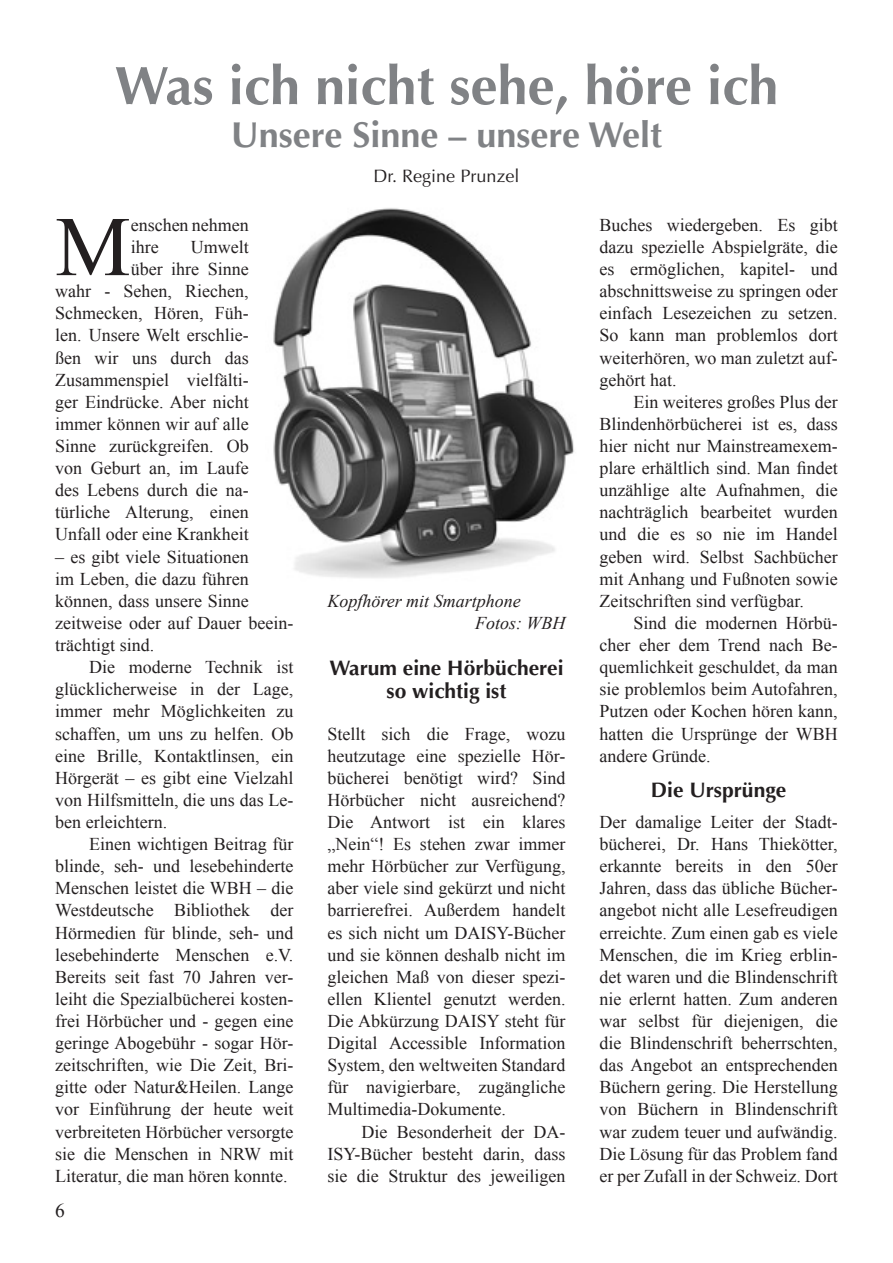
<style>
.page{position:relative;width:893px;height:1263px;background:#fff}
.page>*{position:absolute;margin:0;border:0;box-sizing:border-box;transform-origin:0 0}
.Fließ_10__Initiale{font:84.75px "Times New Roman";color:#231f20}
.Titel_01__grau__36pt{font:700 54px "Optima LT Std";color:#808285}
.Titel_03__grau__24pt{font:700 36px "Optima LT Std";color:#808285}
.Titel_11__schw__14pt__ZÜ{font:700 21px/22.4px "Optima LT Std";color:#231f20;text-align:center}
.t1{font:19.5px "Times New Roman";color:#231f20}
.F_b_mE_0mm{font:18px/22px "Times New Roman";color:#231f20;text-align:justify}
.Fließ_02__ohne_Einzug{font:18px/22px "Times New Roman";color:#231f20;text-align:justify}
.Fließ_10__Initiale-2{font:18px/22px "Times New Roman";color:#231f20}
.Fließ_01__mit_Einzug{font:18px/22px "Times New Roman";color:#231f20;text-align:justify}
.B_Bildzeile{font:italic 18px "Times New Roman";color:#231f20}
.A_Autorenzeile{font:18px "Optima LT Std";color:#231f20}
</style>
<div class="page">
<img style="left:273px;top:208px;width:301px;height:370px">
<p class="Titel_01__grau__36pt" style="left:115px;top:54px;width:665px">Was ich nicht sehe, höre ich</p>
<p class="Titel_03__grau__24pt" style="left:231px;top:114px;width:433px">Unsere Sinne – unsere Welt</p>
<p class="A_Autorenzeile" style="left:374px;top:165px;width:147px">Dr. Regine Prunzel</p>
<p class="Fließ_10__Initiale" style="left:55px;top:198px;width:77px">M</p>
<p class="Fließ_10__Initiale-2" style="left:131px;top:214px;width:120px">enschen nehmen ihre</p>
<p class="Fließ_10__Initiale-2" style="left:55px;top:236px;width:195px;text-align:right">Umwelt<br>über ihre Sinne<br>wahr - Sehen, Riechen,<br>Schmecken, Hören, Füh&shy;len. Unsere Welt erschlie&shy;ßen wir uns durch das<br>Zusammenspiel vielfälti&shy;ger Eindrücke. Aber nicht immer können wir auf alle<br>Sinne zurückgreifen. Ob von Geburt an, im Laufe des Lebens durch die na&shy;türliche Alterung, einen<br>Unfall oder eine Krankheit</p>
<p class="Fließ_10__Initiale-2" style="left:55px;top:545px;width:240px">– es gibt viele Situationen<br>im Leben, die dazu führen können, dass unsere Sinne zeitweise oder auf Dauer beein&shy;trächtigt sind.</p>
<p class="F_b_mE_0mm" style="left:55px;top:656px;width:240px;text-indent:34px">Die moderne Technik ist glücklicherweise in der Lage, immer mehr Möglichkeiten zu schaffen, um uns zu helfen. Ob eine Brille, Kontaktlinsen, ein Hörgerät – es gibt eine Vielzahl von Hilfsmitteln, die uns das Le&shy;ben erleichtern.</p>
<p class="F_b_mE_0mm" style="left:55px;top:833px;width:240px;text-indent:34px">Einen wichtigen Beitrag für blinde, seh- und lesebehinderte Menschen leistet die WBH – die Westdeutsche Bibliothek der Hörmedien für blinde, seh- und lesebehinderte Menschen e.V.<br>Bereits seit fast 70 Jahren ver&shy;leiht die Spezialbücherei kosten&shy;frei Hörbücher und - gegen eine geringe Abogebühr - sogar Hör&shy;zeitschriften, wie Die Zeit, Bri&shy;gitte oder Natur&amp;Heilen. Lange vor Einführung der heute weit verbreiteten Hörbücher versorgte sie die Menschen in NRW mit Literatur, die man hören konnte.</p>
<p class="t1" style="left:55px;top:1199px;width:11px">6</p>
<p class="B_Bildzeile" style="left:327px;top:590px;width:195px">Kopfhörer mit Smartphone</p>
<p class="B_Bildzeile" style="left:475px;top:612px;width:92px">Fotos: WBH</p>
<p class="Titel_11__schw__14pt__ZÜ" style="left:329px;top:657px;width:236px">Warum eine Hörbücherei so wichtig ist</p>
<p class="Fließ_02__ohne_Einzug" style="left:327px;top:722px;width:240px">Stellt sich die Frage, wozu heutzutage eine spezielle Hör&shy;bücherei benötigt wird? Sind Hörbücher nicht ausreichend?<br>Die Antwort ist ein klares „Nein“! Es stehen zwar immer mehr Hörbücher zur Verfügung, aber viele sind gekürzt und nicht barrierefrei. Außerdem handelt es sich nicht um DAISY-Bücher und sie können deshalb nicht im gleichen Maß von dieser spezi&shy;ellen Klientel genutzt werden.<br>Die Abkürzung DAISY steht für Digital Accessible Information System, den weltweiten Standard für navigierbare, zugängliche Multimedia-Dokumente.</p>
<p class="Fließ_01__mit_Einzug" style="left:327px;top:1120px;width:240px;text-indent:34px">Die Besonderheit der DA-ISY-Bücher besteht darin, dass sie die Struktur des jeweiligen</p>
<p class="Fließ_01__mit_Einzug" style="left:600px;top:214px;width:240px">Buches wiedergeben. Es gibt dazu spezielle Abspielgräte, die es ermöglichen, kapitel- und abschnittsweise zu springen oder einfach Lesezeichen zu setzen.<br>So kann man problemlos dort weiterhören, wo man zuletzt auf&shy;gehört hat.</p>
<p class="F_b_mE_0mm" style="left:600px;top:390px;width:240px;text-indent:34px">Ein weiteres großes Plus der Blindenhörbücherei ist es, dass hier nicht nur Mainstreamexem&shy;plare erhältlich sind. Man findet unzählige alte Aufnahmen, die nachträglich bearbeitet wurden und die es so nie im Handel geben wird. Selbst Sachbücher mit Anhang und Fußnoten sowie Zeitschriften sind verfügbar.</p>
<p class="F_b_mE_0mm" style="left:600px;top:612px;width:240px;text-indent:34px">Sind die modernen Hörbü&shy;cher eher dem Trend nach Be&shy;quemlichkeit geschuldet, da man sie problemlos beim Autofahren, Putzen oder Kochen hören kann, hatten die Ursprünge der WBH andere Gründe.</p>
<p class="Titel_11__schw__14pt__ZÜ" style="left:651px;top:779px;width:137px">Die Ursprünge</p>
<p class="Fließ_02__ohne_Einzug" style="left:600px;top:811px;width:240px">Der damalige Leiter der Stadt&shy;bücherei, Dr. Hans Thiekötter, erkannte bereits in den 50er Jahren, dass das übliche Bücher&shy;angebot nicht alle Lesefreudigen erreichte. Zum einen gab es viele Menschen, die im Krieg erblin&shy;det waren und die Blindenschrift nie erlernt hatten. Zum anderen war selbst für diejenigen, die die Blindenschrift beherrschten, das Angebot an entsprechenden Büchern gering. Die Herstellung von Büchern in Blindenschrift war zudem teuer und aufwändig.<br>Die Lösung für das Problem fand er per Zufall in der Schweiz. Dort</p>
</div>
